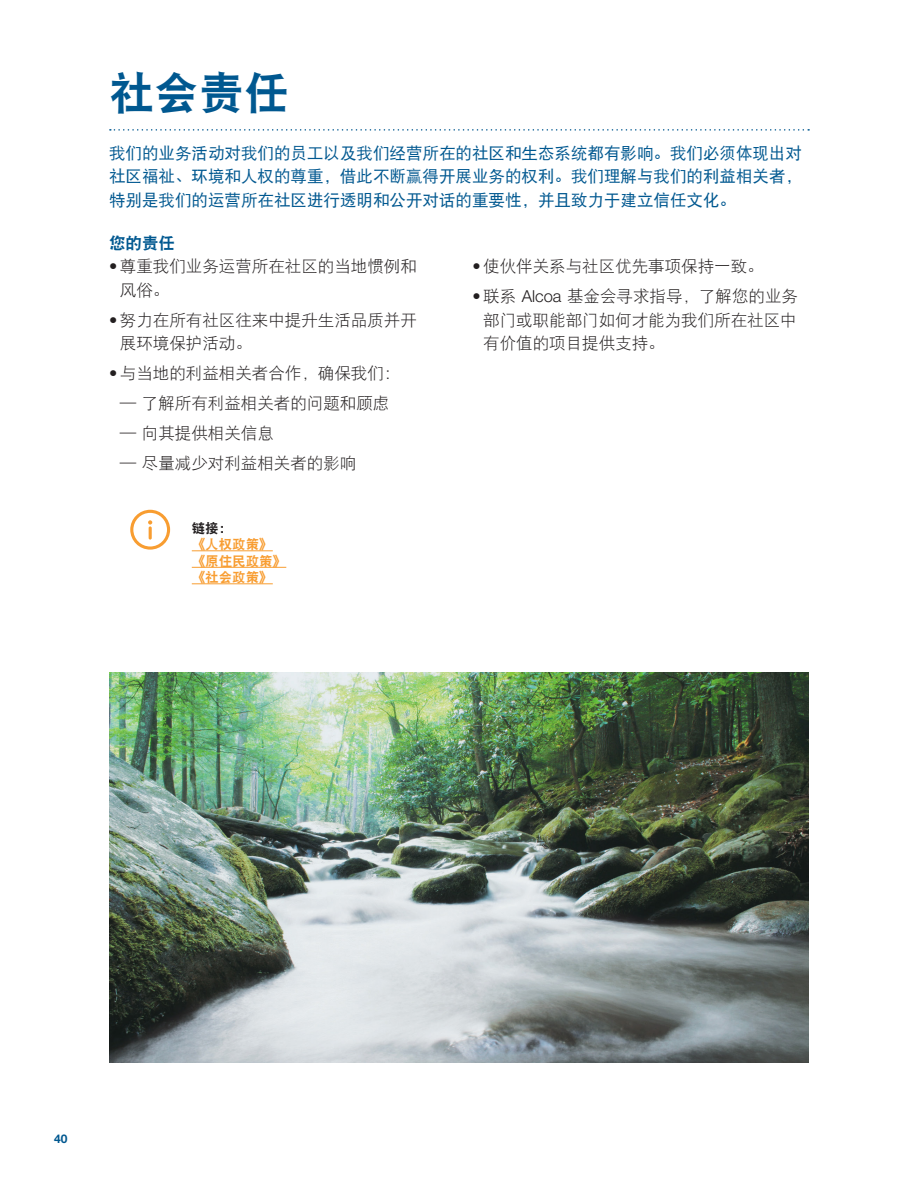
<style>
.page{position:relative;width:918px;height:1188px;background:#fff}
.page>*{position:absolute;margin:0;border:0;box-sizing:border-box;transform-origin:0 0}
.t1{font:45px "DFP Hei W9";color:#005890}
.t2{font:16.5px/23.2px "DFP Hei W3";color:#231f20}
.t3{font:16.5px/23.2px "DFP Hei W5";color:#005890;text-align:justify}
.t4{font:16.5px "DFP Hei W9";color:#005890}
.t5{font:13.5px "DFP Hei W9";color:#f89d31}
.t6{font:13.5px "DFP Hei W9";color:#231f20}
.t7{font:700 12px "Helvetica Neue LT Pro";color:#005890}
.s1{font-family:"Helvetica Neue LT Std";font-weight:300}
</style>
<div class="page">
<svg style="left:110px;top:129px;width:699px;height:2px"></svg>
<hr style="left:192px;top:550px;width:81px;height:1px;background:#f89d31">
<hr style="left:192px;top:567px;width:94px;height:1px;background:#f89d31">
<hr style="left:192px;top:583px;width:81px;height:1px;background:#f89d31">
<svg style="left:130px;top:510px;width:40px;height:40px"></svg>
<img style="left:109px;top:673px;width:700px;height:390px">
<p class="t1" style="left:109px;top:70px;width:181px">社会责任</p>
<p class="t3" style="left:109px;top:142px;width:694px">我们的业务活动对我们的员工以及我们经营所在的社区和生态系统都有影响。我们必须体现出对社区福祉、环境和人权的尊重，借此不断赢得开展业务的权利。我们理解与我们的利益相关者，特别是我们的运营所在社区进行透明和公开对话的重要性，并且致力于建立信任文化。</p>
<p class="t4" style="left:109px;top:235px;width:67px">您的责任</p>
<p class="t2" style="left:120px;top:255px;width:299px;text-indent:-11px"><span class="s1">•</span>尊重我们业务运营所在社区的当地惯例和风俗。</p>
<p class="t2" style="left:120px;top:308px;width:299px;text-indent:-11px"><span class="s1">•</span>努力在所有社区往来中提升生活品质并开展环境保护活动。</p>
<p class="t2" style="left:109px;top:361px;width:293px"><span class="s1">•</span>与当地的利益相关者合作，确保我们：</p>
<p class="t2" style="left:120px;top:391px;width:271px">— 了解所有利益相关者的问题和顾虑</p>
<p class="t2" style="left:120px;top:421px;width:155px">— 向其提供相关信息</p>
<p class="t2" style="left:120px;top:451px;width:238px">— 尽量减少对利益相关者的影响</p>
<p class="t2" style="left:472px;top:255px;width:293px"><span class="s1">•</span>使伙伴关系与社区优先事项保持一致。</p>
<p class="t2" style="left:483px;top:285px;width:316px;text-align:justify;text-indent:-11px"><span class="s1">•</span>联系 <span class="s1">Alcoa</span> 基金会寻求指导，了解您的业务部门或职能部门如何才能为我们所在社区中有价值的项目提供支持。</p>
<p class="t6" style="left:192px;top:521px;width:42px">链接：</p>
<p class="t5" style="left:192px;top:538px;width:82px">《人权政策》</p>
<p class="t5" style="left:192px;top:554px;width:96px">《原住民政策》</p>
<p class="t5" style="left:192px;top:571px;width:82px">《社会政策》</p>
<p class="t7" style="left:54px;top:1131px;width:15px">40</p>
</div>
